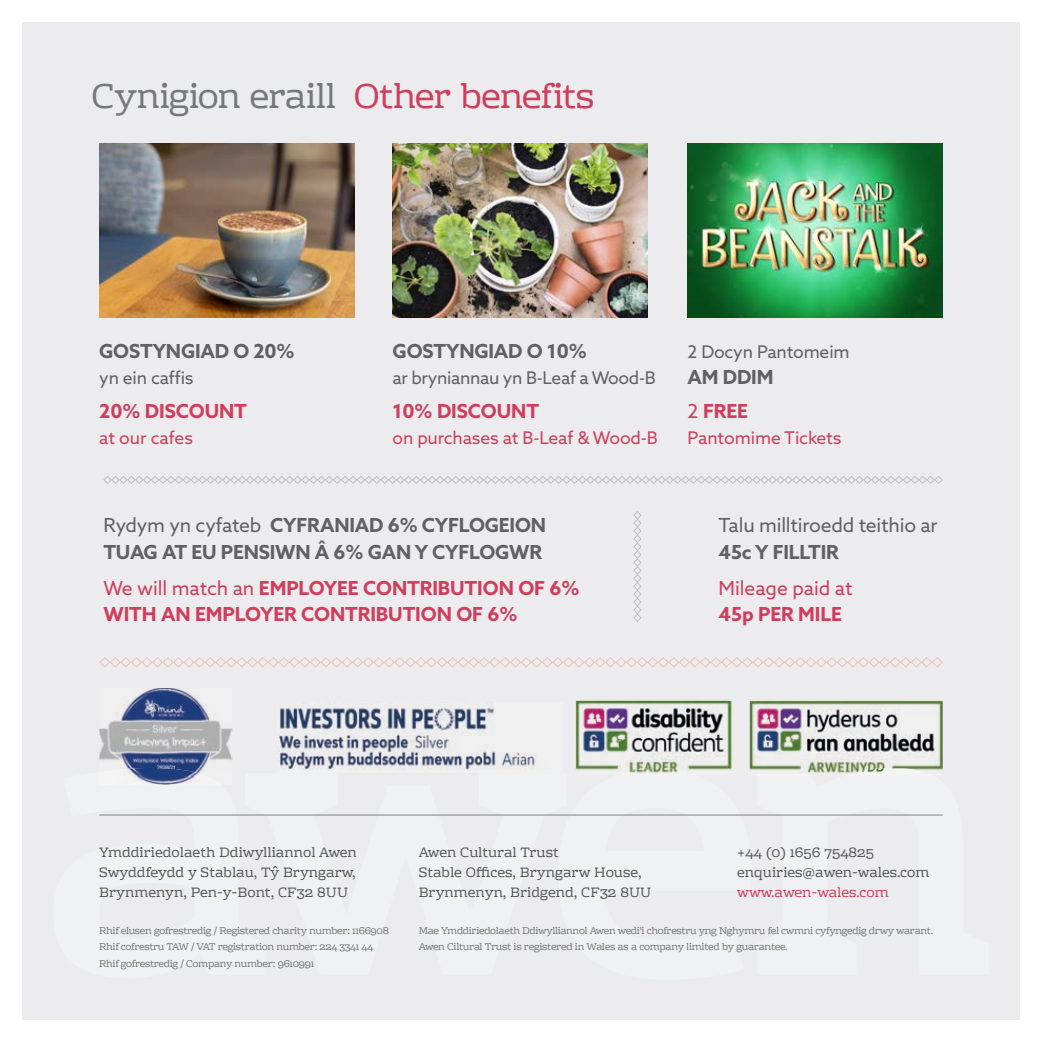
<style>
.page{position:relative;width:1042px;height:1042px;background:#fff}
.page>*{position:absolute;margin:0;border:0;box-sizing:border-box;transform-origin:0 0}
.t1{font:35.52px "Rhodium Libre";letter-spacing:-.025em;color:#76787b}
.t2{font:700 19.43px/33.6px "Azo Sans";letter-spacing:-.01em;color:#616161}
.t3{font:700 19.43px/26.2px "Azo Sans";letter-spacing:-.005em;color:#cf3e5d}
.t4{font:19.43px "Azo Sans";letter-spacing:-.01em;color:#616161}
.t5{font:19.43px "Azo Sans";letter-spacing:-.005em;color:#cf3e5d}
.t6{font:17.5px "Azo Sans";letter-spacing:-.015em;color:#616161}
.t7{font:17.5px "Azo Sans";letter-spacing:-.01em;color:#cf3e5d}
.t8{font:14px/20.1px "Rhodium Libre";color:#57585a}
.t9{font:14px "Rhodium Libre";color:#cf3e5d}
.t10{font:10.15px/16.6px "Rhodium Libre";letter-spacing:-.03em;color:#76787b}
.s1{color:#cf3e5d}
.s2{font-weight:400}
.s3{font-weight:400;color:#cf3e5d}
</style>
<div class="page">
<div style="left:22px;top:22px;width:997px;height:997px;background:#ececee"></div>
<svg style="left:99px;top:768px;width:844px;height:101px"></svg>
<hr style="left:99px;top:814px;width:844px;height:1px;background:#808285">
<img style="left:393px;top:144px;width:255px;height:173px">
<img style="left:99px;top:144px;width:255px;height:173px">
<img style="left:687px;top:144px;width:256px;height:173px">
<svg style="left:633px;top:511px;width:9px;height:111px"></svg>
<svg style="left:103px;top:476px;width:840px;height:8px"></svg>
<svg style="left:99px;top:657px;width:844px;height:11px"></svg>
<img style="left:99px;top:688px;width:133px;height:97px">
<img style="left:99px;top:768px;width:123px;height:17px">
<img style="left:277px;top:702px;width:285px;height:71px">
<img style="left:575px;top:701px;width:156px;height:75px">
<img style="left:613px;top:768px;width:87px;height:8px">
<img style="left:749px;top:701px;width:194px;height:75px">
<img style="left:757px;top:768px;width:177px;height:8px">
<h1 class="t1" style="left:92px;top:75px;width:504px">Cynigion eraill <span class="s1">Other benefits</span></h1>
<h2 class="t2" style="left:99px;top:334px;width:197px">GOSTYNGIAD O 20%</h2>
<h3 class="t6" style="left:99px;top:366px;width:96px">yn ein caffis</h3>
<h2 class="t3" style="left:99px;top:397px;width:149px">20% DISCOUNT</h2>
<h3 class="t7" style="left:99px;top:426px;width:95px">at our cafes</h3>
<h2 class="t2" style="left:393px;top:334px;width:196px">GOSTYNGIAD O 10%</h2>
<h3 class="t6" style="left:393px;top:366px;width:265px">ar bryniannau yn B-Leaf a Wood-B</h3>
<h2 class="t3" style="left:393px;top:397px;width:148px">10% DISCOUNT</h2>
<h3 class="t7" style="left:393px;top:426px;width:267px">on purchases at B-Leaf &amp; Wood-B</h3>
<h2 class="t2" style="left:103px;top:512px;width:444px;line-height:26.2px"><span class="s2">Rydym yn cyfateb</span> CYFRANIAD 6% CYFLOGEION<br>TUAG AT EU PENSIWN Â 6% GAN Y CYFLOGWR</h2>
<h2 class="t3" style="left:103px;top:574px;width:478px"><span class="s2">We will match an</span> EMPLOYEE CONTRIBUTION OF 6%<br>WITH AN EMPLOYER CONTRIBUTION OF 6%</h2>
<h3 class="t6" style="left:687px;top:340px;width:163px">2 Docyn Pantomeim</h3>
<h2 class="t2" style="left:687px;top:360px;width:87px">AM DDIM<br><span class="s3">2</span> <span class="s1">FREE</span></h2>
<h3 class="t7" style="left:687px;top:426px;width:155px">Pantomime Tickets</h3>
<h2 class="t4" style="left:718px;top:513px;width:221px">Talu milltiroedd teithio ar</h2>
<h2 class="t2" style="left:718px;top:534px;width:122px">45c Y FILLTIR</h2>
<h2 class="t5" style="left:718px;top:575px;width:135px">Mileage paid at</h2>
<h2 class="t3" style="left:718px;top:601px;width:125px">45p PER MILE</h2>
<h3 class="t8" style="left:99px;top:842px;width:259px;text-align:justify">Ymddiriedolaeth Ddiwylliannol Awen Swyddfeydd y Stablau, Ty Bryngarw, Brynmenyn, Pen-y-Bont, CF32 8UU</h3>
<h3 class="t8" style="left:419px;top:842px;width:234px">Awen Cultural Trust<br>Stable Offices, Bryngarw House,<br>Brynmenyn, Bridgend, CF32 8UU</h3>
<h3 class="t8" style="left:737px;top:842px;width:194px">+44 (0) 1656 754825 enquiries@awen-wales.com</h3>
<h3 class="t9" style="left:737px;top:884px;width:153px">www.awen-wales.com</h3>
<p class="t10" style="left:99px;top:922px;width:291px">Rhif elusen gofrestredig / Registered charity number: 1166908<br>Rhif cofrestru TAW / VAT registration number: 224 3341 44<br>Rhif gofrestredig / Company number: 9610991</p>
<p class="t10" style="left:419px;top:922px;width:516px">Mae Ymddiriedolaeth Ddiwylliannol Awen wedi’i chofrestru yng Nghymru fel cwmni cyfyngedig drwy warant.<br>Awen Ciltural Trust is registered in Wales as a company limited by guarantee.</p>
</div>
